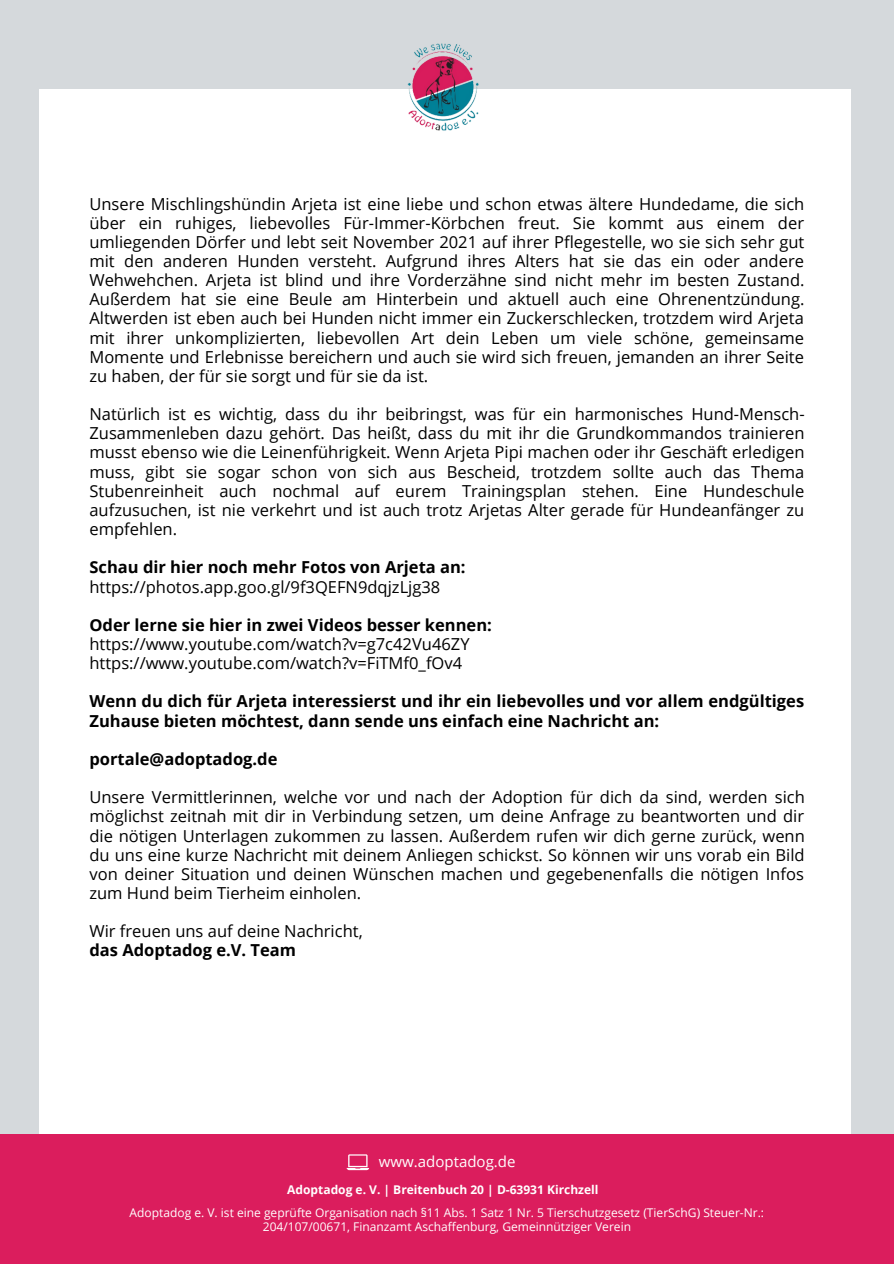
<style>
.page{position:relative;width:894px;height:1264px;background:#fff}
.page>*{position:absolute;margin:0;border:0;box-sizing:border-box;transform-origin:0 0}
.t1{font:16.5px/19.2px "Open Sans";color:#000;text-align:justify}
.t2{font:700 16.5px/19.2px "Open Sans";color:#000}
.t3{font:15px "Open Sans";color:#fff}
.t4{font:12px/14px "Open Sans";color:#fff;text-align:center}
.t5{font:700 12px "Open Sans";color:#fff}
</style>
<div class="page">
<div style="left:0;top:0;width:893px;height:1263px;background:#d5d9dc"></div>
<div style="left:39px;top:89px;width:811px;height:1174px;background:#fff"></div>
<img style="left:407px;top:43px;width:72px;height:88px">
<div style="left:0;top:1133px;width:893px;height:130px;background:#db1d5d"></div>
<svg style="left:346px;top:1154px;width:23px;height:16px"></svg>
<p class="t1" style="left:89px;top:193px;width:716px">Unsere Mischlingshündin Arjeta ist eine liebe und schon etwas ältere Hundedame, die sich über ein ruhiges, liebevolles Für-Immer-Körbchen freut. Sie kommt aus einem der umliegenden Dörfer und lebt seit November 2021 auf ihrer Pflegestelle, wo sie sich sehr gut mit den anderen Hunden versteht. Aufgrund ihres Alters hat sie das ein oder andere Wehwehchen. Arjeta ist blind und ihre Vorderzähne sind nicht mehr im besten Zustand.<br>Außerdem hat sie eine Beule am Hinterbein und aktuell auch eine Ohrenentzündung.<br>Altwerden ist eben auch bei Hunden nicht immer ein Zuckerschlecken, trotzdem wird Arjeta mit ihrer unkomplizierten, liebevollen Art dein Leben um viele schöne, gemeinsame Momente und Erlebnisse bereichern und auch sie wird sich freuen, jemanden an ihrer Seite zu haben, der für sie sorgt und für sie da ist.</p>
<p class="t1" style="left:89px;top:404px;width:716px">Natürlich ist es wichtig, dass du ihr beibringst, was für ein harmonisches Hund-Mensch-Zusammenleben dazu gehört. Das heißt, dass du mit ihr die Grundkommandos trainieren musst ebenso wie die Leinenführigkeit. Wenn Arjeta Pipi machen oder ihr Geschäft erledigen muss, gibt sie sogar schon von sich aus Bescheid, trotzdem sollte auch das Thema Stubenreinheit auch nochmal auf eurem Trainingsplan stehen. Eine Hundeschule aufzusuchen, ist nie verkehrt und ist auch trotz Arjetas Alter gerade für Hundeanfänger zu empfehlen.</p>
<p class="t2" style="left:89px;top:557px;width:377px">Schau dir hier noch mehr Fotos von Arjeta an:</p>
<p class="t1" style="left:89px;top:576px;width:352px">https://photos.app.goo.gl/9f3QEFN9dqjzLjg38</p>
<p class="t2" style="left:89px;top:615px;width:404px">Oder lerne sie hier in zwei Videos besser kennen:</p>
<p class="t1" style="left:89px;top:634px;width:381px">https://www.youtube.com/watch?v=g7c42Vu46ZY</p>
<p class="t1" style="left:89px;top:653px;width:374px">https://www.youtube.com/watch?v=FiTMf0_fOv4</p>
<p class="t2" style="left:89px;top:691px;width:716px">Wenn du dich für Arjeta interessierst und ihr ein liebevolles und vor allem endgültiges<br>Zuhause bieten möchtest, dann sende uns einfach eine Nachricht an:</p>
<p class="t2" style="left:89px;top:749px;width:189px">portale@adoptadog.de</p>
<p class="t1" style="left:89px;top:787px;width:716px">Unsere Vermittlerinnen, welche vor und nach der Adoption für dich da sind, werden sich möglichst zeitnah mit dir in Verbindung setzen, um deine Anfrage zu beantworten und dir die nötigen Unterlagen zukommen zu lassen. Außerdem rufen wir dich gerne zurück, wenn du uns eine kurze Nachricht mit deinem Anliegen schickst. So können wir uns vorab ein Bild von deiner Situation und deinen Wünschen machen und gegebenenfalls die nötigen Infos zum Hund beim Tierheim einholen.</p>
<p class="t1" style="left:89px;top:921px;width:275px">Wir freuen uns auf deine Nachricht,</p>
<p class="t2" style="left:89px;top:940px;width:208px">das Adoptadog e.V. Team</p>
<p class="t3" style="left:379px;top:1151px;width:138px">www.adoptadog.de</p>
<p class="t5" style="left:287px;top:1181px;width:313px">Adoptadog e. V. | Breitenbuch 20 | D-63931 Kirchzell</p>
<p class="t4" style="left:130px;top:1205px;width:635px">Adoptadog e. V. ist eine geprüfte Organisation nach §11 Abs. 1 Satz 1 Nr. 5 Tierschutzgesetz (TierSchG) Steuer-Nr.:<br>204/107/00671, Finanzamt Aschaffenburg, Gemeinnütziger Verein</p>
</div>
